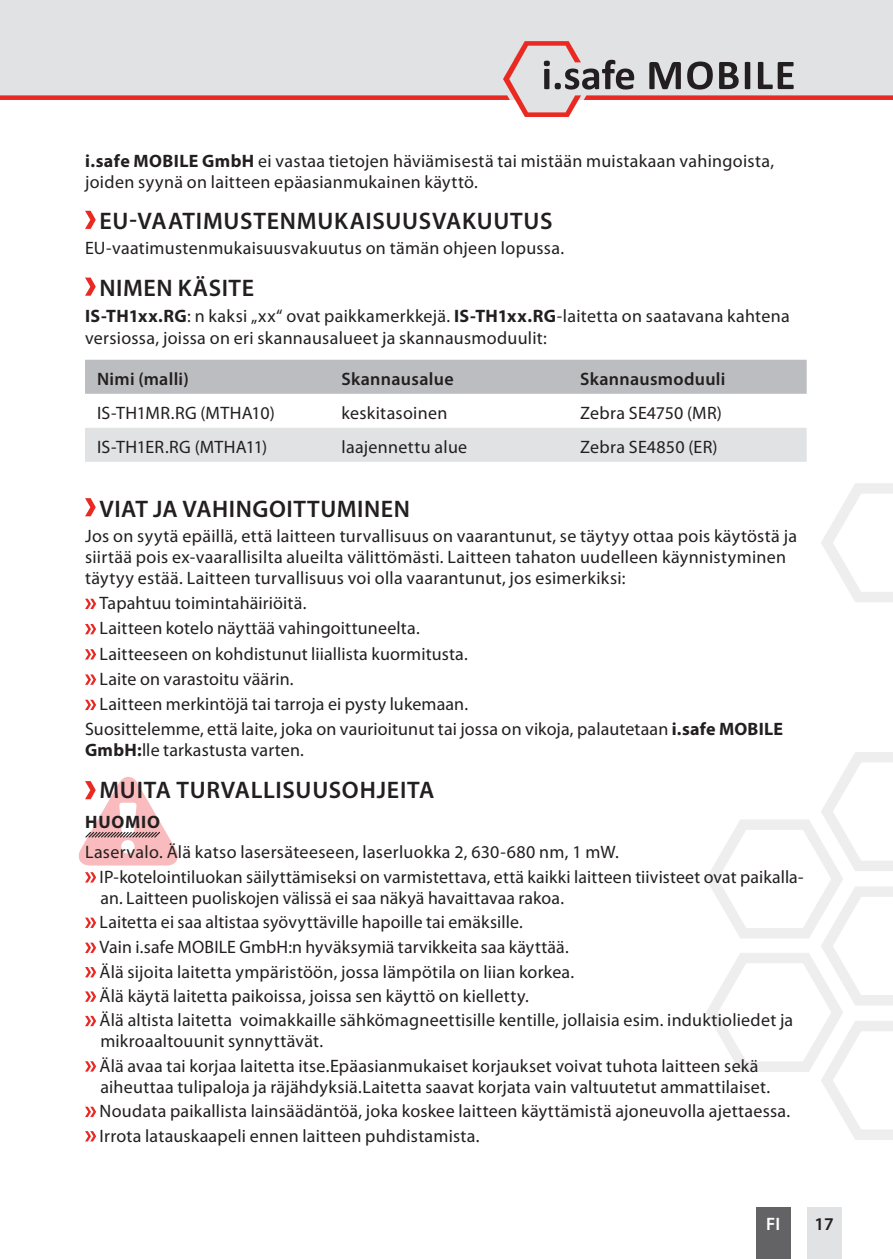
<style>
.page{position:relative;width:893px;height:1259px;background:#fff}
.page>*{position:absolute;margin:0;border:0;box-sizing:border-box;transform-origin:0 0}
.t1{font:600 24px "Myriad Pro";letter-spacing:.025em;color:#231f20}
.t2{font:18px/24.6px "Myriad Pro";letter-spacing:.015em;color:#231f20}
.t3{font:600 18px "Myriad Pro";letter-spacing:.015em;color:#231f20}
.t4{font:700 18px "Myriad Pro";letter-spacing:.045em;color:#231f20}
.t5{font:600 18px "Myriad Pro";color:#fff}
.s1{font-weight:700}
</style>
<div class="page">
<svg style="left:821px;top:483px;width:72px;height:119px"></svg>
<svg style="left:706px;top:752px;width:187px;height:388px"></svg>
<div style="left:756px;top:1208px;width:34px;height:51px;background:#636366"></div>
<div style="left:807px;top:1208px;width:34px;height:51px;background:#e1e2e4"></div>
<div style="left:0;top:0;width:893px;height:41px;background:#e1e2e4"></div>
<svg style="left:0;top:41px;width:893px;height:76px"></svg>
<svg style="left:85px;top:211px;width:11px;height:18px"></svg>
<svg style="left:85px;top:277px;width:11px;height:19px"></svg>
<div style="left:85px;top:360px;width:722px;height:34px;background:#bcbdc0"></div>
<div style="left:85px;top:428px;width:722px;height:34px;background:#e1e2e4"></div>
<svg style="left:85px;top:498px;width:11px;height:18px"></svg>
<svg style="left:85px;top:599px;width:11px;height:10px"></svg>
<svg style="left:85px;top:624px;width:11px;height:10px"></svg>
<svg style="left:85px;top:649px;width:11px;height:10px"></svg>
<svg style="left:85px;top:674px;width:11px;height:11px"></svg>
<svg style="left:85px;top:700px;width:11px;height:10px"></svg>
<svg style="left:79px;top:777px;width:99px;height:88px"></svg>
<svg style="left:85px;top:872px;width:11px;height:10px"></svg>
<svg style="left:85px;top:917px;width:11px;height:11px"></svg>
<svg style="left:85px;top:942px;width:11px;height:11px"></svg>
<svg style="left:85px;top:967px;width:11px;height:10px"></svg>
<svg style="left:85px;top:991px;width:11px;height:10px"></svg>
<svg style="left:85px;top:1016px;width:11px;height:10px"></svg>
<svg style="left:85px;top:1061px;width:11px;height:10px"></svg>
<svg style="left:85px;top:1106px;width:11px;height:11px"></svg>
<svg style="left:85px;top:1131px;width:11px;height:10px"></svg>
<p class="t2" style="left:85px;top:150px;width:691px;line-height:21px"><span class="s1">i.safe MOBILE GmbH</span> ei vastaa tietojen häviämisestä tai mistään muistakaan vahingoista, joiden syynä on laitteen epäasianmukainen käyttö.</p>
<h1 class="t1" style="left:99px;top:206px;width:455px">EU-VAATIMUSTENMUKAISUUSVAKUUTUS</h1>
<p class="t2" style="left:85px;top:236px;width:481px">EU-vaatimustenmukaisuusvakuutus on tämän ohjeen lopussa.</p>
<h1 class="t1" style="left:99px;top:273px;width:156px">NIMEN KÄSITE</h1>
<p class="t2" style="left:85px;top:305px;width:706px;line-height:21.6px"><span class="s1">IS-TH1xx.RG</span>: n kaksi „xx“ ovat paikkamerkkejä. <span class="s1">IS-TH1xx.RG</span>-laitetta on saatavana kahtena versiossa, joissa on eri skannausalueet ja skannausmoduulit:</p>
<p class="t3" style="left:97px;top:368px;width:93px">Nimi (malli)</p>
<p class="t3" style="left:342px;top:368px;width:114px">Skannausalue</p>
<p class="t3" style="left:580px;top:368px;width:147px">Skannausmoduuli</p>
<p class="t2" style="left:97px;top:401px;width:179px">IS-TH1MR.RG (MTHA10)</p>
<p class="t2" style="left:342px;top:401px;width:107px">keskitasoinen</p>
<p class="t2" style="left:580px;top:401px;width:143px">Zebra SE4750 (MR)</p>
<p class="t2" style="left:97px;top:435px;width:172px">IS-TH1ER.RG (MTHA11)</p>
<p class="t2" style="left:342px;top:435px;width:127px">laajennettu alue</p>
<p class="t2" style="left:580px;top:435px;width:139px">Zebra SE4850 (ER)</p>
<h1 class="t1" style="left:99px;top:493px;width:312px">VIAT JA VAHINGOITTUMINEN</h1>
<p class="t2" style="left:85px;top:525px;width:713px;line-height:21px">Jos on syytä epäillä, että laitteen turvallisuus on vaarantunut, se täytyy ottaa pois käytöstä ja siirtää pois ex-vaarallisilta alueilta välittömästi. Laitteen tahaton uudelleen käynnistyminen täytyy estää. Laitteen turvallisuus voi olla vaarantunut, jos esimerkiksi:</p>
<p class="t2" style="left:100px;top:590px;width:208px">Tapahtuu toimintahäiriöitä.</p>
<p class="t2" style="left:100px;top:616px;width:322px">Laitteen kotelo näyttää vahingoittuneelta.</p>
<p class="t2" style="left:100px;top:641px;width:370px">Laitteeseen on kohdistunut liiallista kuormitusta.</p>
<p class="t2" style="left:100px;top:666px;width:196px">Laite on varastoitu väärin.</p>
<p class="t2" style="left:100px;top:691px;width:370px">Laitteen merkintöjä tai tarroja ei pysty lukemaan.</p>
<p class="t2" style="left:85px;top:717px;width:699px">Suosittelemme, että laite, joka on vaurioitunut tai jossa on vikoja, palautetaan <span class="s1">i.safe MOBILE</span></p>
<p class="t2" style="left:85px;top:738px;width:220px"><span class="s1">GmbH:</span>lle tarkastusta varten.</p>
<h1 class="t1" style="left:99px;top:774px;width:337px">MUITA TURVALLISUUSOHJEITA</h1>
<p class="t4" style="left:85px;top:810px;width:76px">HUOMIO</p>
<p class="t2" style="left:100px;top:840px;width:706px;text-indent:-15px">Laservalo. Älä katso lasersäteeseen, laserluokka 2, 630-680 nm, 1 mW.<br>IP-kotelointiluokan säilyttämiseksi on varmistettava, että kaikki laitteen tiivisteet ovat paikalla-</p>
<p class="t2" style="left:100px;top:885px;width:695px">an. Laitteen puoliskojen välissä ei saa näkyä havaittavaa rakoa.<br>Laitetta ei saa altistaa syövyttäville hapoille tai emäksille.<br>Vain i.safe MOBILE GmbH:n hyväksymiä tarvikkeita saa käyttää.<br>Älä sijoita laitetta ympäristöön, jossa lämpötila on liian korkea.<br>Älä käytä laitetta paikoissa, joissa sen käyttö on kielletty.<br>Älä altista laitetta voimakkaille sähkömagneettisille kentille, jollaisia esim. induktioliedet ja</p>
<p class="t2" style="left:100px;top:1029px;width:660px">mikroaaltouunit synnyttävät.<br>Älä avaa tai korjaa laitetta itse.Epäasianmukaiset korjaukset voivat tuhota laitteen sekä</p>
<p class="t2" style="left:100px;top:1074px;width:692px">aiheuttaa tulipaloja ja räjähdyksiä.Laitetta saavat korjata vain valtuutetut ammattilaiset.<br>Noudata paikallista lainsäädäntöä, joka koskee laitteen käyttämistä ajoneuvolla ajettaessa.<br>Irrota latauskaapeli ennen laitteen puhdistamista.</p>
<p class="t5" style="left:766px;top:1212px;width:15px">FI</p>
<p class="t3" style="left:815px;top:1212px;width:21px">17</p>
</div>
